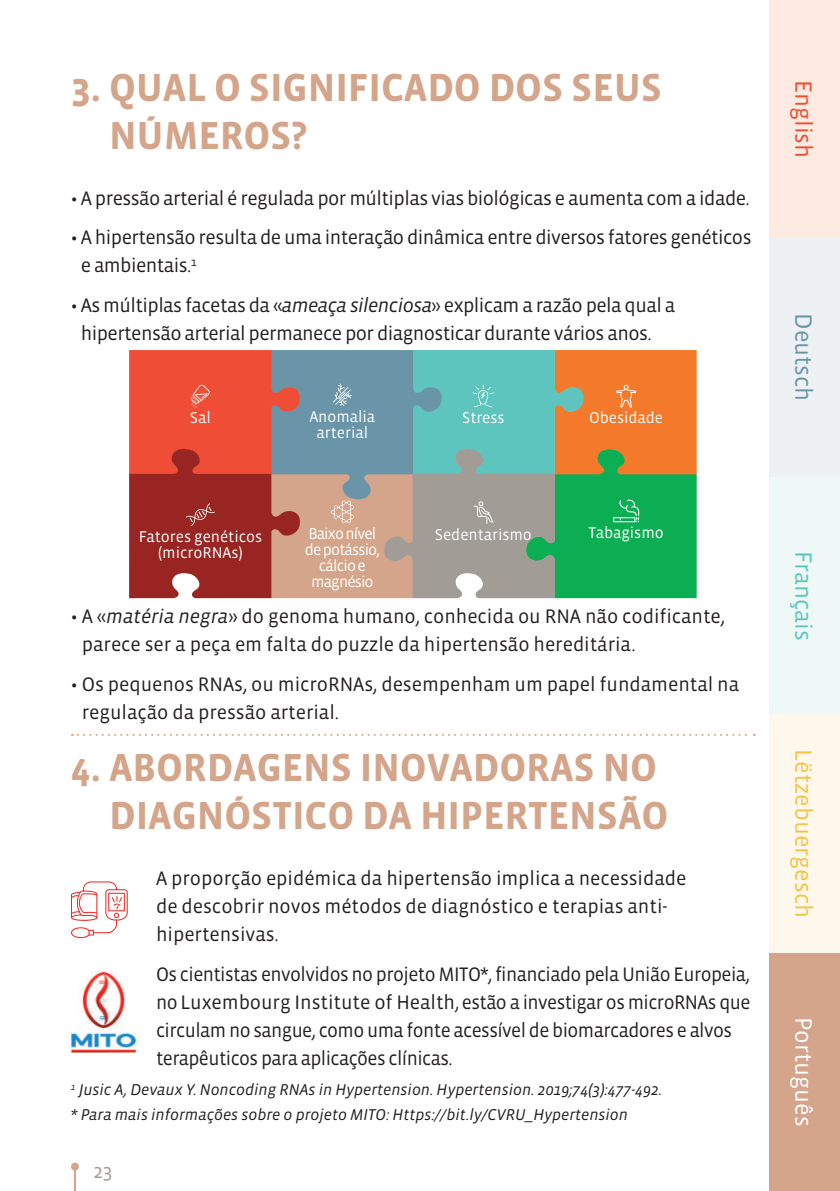
<style>
.page{position:relative;width:840px;height:1191px;background:#fff}
.page>*{position:absolute;margin:0;border:0;box-sizing:border-box;transform-origin:0 0}
.t1{font:700 40px/48px "Vista Sans";letter-spacing:-.005em;color:#d4a58a;text-align:right}
.t2{font:24px "Vista Sans";color:#f2c44a}
.t3{font:24px "Vista Sans";color:#fff}
.t4{font:24px "Vista Sans";color:#5ec5be}
.t5{font:24px "Vista Sans";color:#ef4d35}
.t6{font:24px "Vista Sans";color:#6a95a9}
.t7{font:20px/28px "Vista Sans";letter-spacing:-.005em;color:#231f20}
.t8{font:20px/28px "Vista Sans";letter-spacing:-.03em;color:#231f20}
.t9{font:20px/28px "Vista Sans";letter-spacing:-.03em;color:#231f20;scale:.96 1}
.t10{font:20px "Vista Sans";color:#a29c97}
.t11{font:italic 16px/24.8px "Vista Sans";letter-spacing:-.005em;color:#231f20}
.t12{font:16px/16px "Vista Sans";letter-spacing:-.005em;color:#fff;text-align:center}
.t13{font:16px/16px "Vista Sans";letter-spacing:-.055em;color:#fff;text-align:center}
.s1{font-style:italic}
</style>
<div class="page">
<div style="left:768px;top:0;width:71px;height:238px;background:#fdebe1"></div>
<div style="left:768px;top:476px;width:71px;height:238px;background:#eef8f7"></div>
<div style="left:768px;top:952px;width:71px;height:239px;background:#d4a58a"></div>
<div style="left:768px;top:238px;width:71px;height:238px;background:#edf1f3"></div>
<div style="left:768px;top:714px;width:71px;height:238px;background:#fdf8eb"></div>
<hr style="left:74px;top:1166px;width:2px;height:25px;background:#d4a58a">
<div style="left:71px;top:1162px;width:8px;height:8px;background:#d4a58a;border-radius:50%"></div>
<svg style="left:71px;top:881px;width:57px;height:57px"></svg>
<img style="left:71px;top:970px;width:65px;height:83px">
<svg style="left:72px;top:734px;width:682px;height:2px"></svg>
<svg style="left:129px;top:350px;width:567px;height:248px;background:#98866c"></svg>
<h1 class="t1" style="left:109px;top:64px;width:554px;text-align:left;text-indent:-38px">3. QUAL O SIGNIFICADO DOS SEUS<br>NÚMEROS?</h1>
<p class="t8" style="left:71px;top:185px;width:680px">• A pressão arterial é regulada por múltiplas vias biológicas e aumenta com a idade.</p>
<p class="t8" style="left:81px;top:224px;width:672px;text-indent:-10px">• A hipertensão resulta de uma interação dinâmica entre diversos fatores genéticos e ambientais.<sup>1</sup></p>
<p class="t8" style="left:81px;top:291px;width:595px;text-indent:-10px">• As múltiplas facetas da «<span class="s1">ameaça silenciosa</span>» explicam a razão pela qual a hipertensão arterial permanece por diagnosticar durante vários anos.</p>
<p class="t12" style="left:190px;top:410px;width:22px">Sal</p>
<p class="t12" style="left:309px;top:409px;width:67px">Anomalia arterial</p>
<p class="t12" style="left:462px;top:410px;width:44px">Stress</p>
<p class="t12" style="left:588px;top:410px;width:75px">Obesidade</p>
<p class="t12" style="left:139px;top:529px;width:125px">Fatores genéticos</p>
<p class="t12" style="left:588px;top:525px;width:77px">Tabagismo</p>
<p class="t12" style="left:158px;top:545px;width:86px">(microRNAs)</p>
<p class="t13" style="left:305px;top:526px;width:76px">Baixo nível de potássio, cálcio e magnésio</p>
<p class="t12" style="left:434px;top:527px;width:98px">Sedentarismo</p>
<p class="t7" style="left:82px;top:603px;width:644px;text-indent:-11px">• A «<span class="s1">matéria negra</span>» do genoma humano, conhecida ou RNA não codificante, parece ser a peça em falta do puzzle da hipertensão hereditária.</p>
<p class="t7" style="left:82px;top:670px;width:658px;text-indent:-11px">• Os pequenos RNAs, ou microRNAs, desempenham um papel fundamental na regulação da pressão arterial.</p>
<h1 class="t1" style="left:71px;top:744px;width:598px">4. ABORDAGENS INOVADORAS NO<br>DIAGNÓSTICO DA HIPERTENSÃO</h1>
<p class="t7" style="left:156px;top:865px;width:531px">A proporção epidémica da hipertensão implica a necessidade de descobrir novos métodos de diagnóstico e terapias anti&shy;hipertensivas.</p>
<p class="t9" style="left:156px;top:960px;width:620px">Os cientistas envolvidos no projeto MITO*, financiado pela União Europeia, no Luxembourg Institute of Health, estão a investigar os microRNAs que circulam no sangue, como uma fonte acessível de biomarcadores e alvos terapêuticos para aplicações clínicas.</p>
<p class="t11" style="left:71px;top:1077px;width:592px"><sup>1</sup> Jusic A, Devaux Y. Noncoding RNAs in Hypertension. Hypertension. 2019;74(3):477-492. * Para mais informações sobre o projeto MITO: Https://bit.ly/CVRU_Hypertension</p>
<p class="t10" style="left:93px;top:1160px;width:21px">23</p>
<p class="t5" style="left:815px;top:80px;width:80px;rotate:90deg">English</p>
<p class="t6" style="left:815px;top:313px;width:90px;rotate:90deg">Deutsch</p>
<p class="t4" style="left:815px;top:550px;width:91px;rotate:90deg">Français</p>
<p class="t2" style="left:815px;top:749px;width:170px;rotate:90deg">Lëtzebuergesch</p>
<p class="t3" style="left:815px;top:1017px;width:111px;rotate:90deg">Português</p>
</div>
